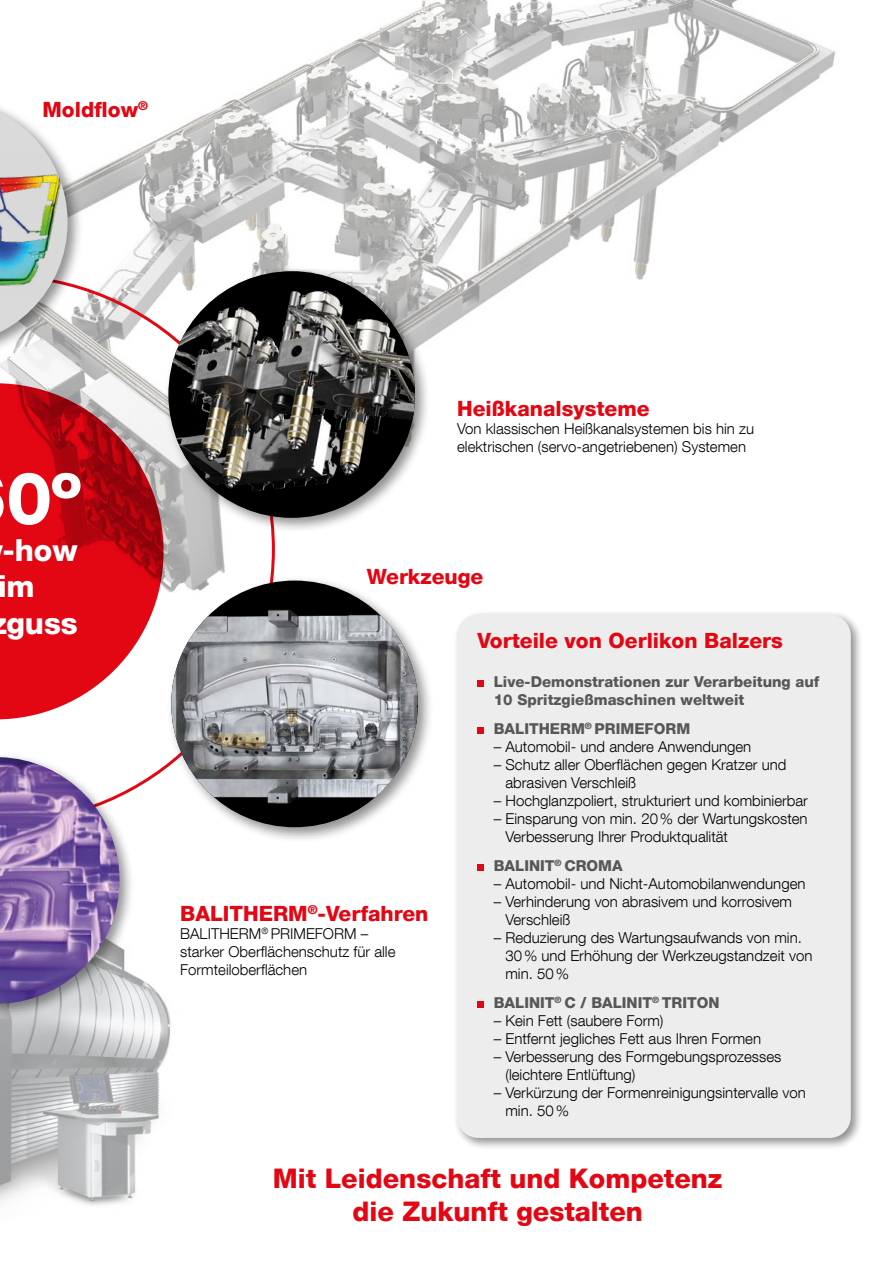
<style>
.page{position:relative;width:893px;height:1263px;background:#fff}
.page>*{position:absolute;margin:0;border:0;box-sizing:border-box;transform-origin:0 0}
.t1{font:800 72.9px "Helvetica Neue LT Com";color:#fff}
.t2{font:800 30.3px/36.5px "Helvetica Neue LT Com";color:#fff}
.t3{font:800 27px/32.4px "Helvetica Neue LT Com";color:#e30613;text-align:center}
.t4{font:800 21px "Helvetica Neue LT Com";color:#e30613}
.t5{font:300 15px/18px "Helvetica Neue LT Com";color:#000}
.t6{font:800 15px/18px "Helvetica Neue LT Com";color:#575756}
.s1{color:#ededed}
.s2{font-weight:800;color:#575756}
.s3{font-weight:300;color:#ededed}
.s4{font-weight:300;color:#000}
</style>
<div class="page">
<div style="left:453px;top:610px;width:411px;height:541px;background:#000;opacity:.44"></div>
<div style="left:457px;top:614px;width:394px;height:524px;background:#ededed;border-radius:21px"></div>
<img style="left:0;top:976px;width:171px;height:230px">
<img style="left:84px;top:0;width:752px;height:338px">
<svg style="left:0;top:274px;width:275px;height:515px"></svg>
<svg style="left:0;top:383px;width:164px;height:336px;fill:#e30613"></svg>
<div style="left:163px;top:266px;width:268px;height:268px;background:#000;opacity:.44"></div>
<img style="left:168px;top:271px;width:247px;height:247px;border-radius:123px">
<div style="left:0;top:752px;width:136px;height:267px;background:#000;opacity:.44"></div>
<img style="left:0;top:757px;width:120px;height:246px">
<div style="left:166px;top:576px;width:268px;height:267px;background:#000;opacity:.44"></div>
<div style="left:171px;top:581px;width:247px;height:246px;background:#000;border-radius:50%"></div>
<img style="left:171px;top:593px;width:247px;height:222px">
<div style="left:0;top:94px;width:84px;height:268px;background:#000;opacity:.44"></div>
<svg style="left:0;top:99px;width:68px;height:247px"></svg>
<img style="left:0;top:146px;width:68px;height:152px">
<div style="left:477px;top:680px;width:7px;height:7px;background:#e30613"></div>
<div style="left:477px;top:727px;width:7px;height:7px;background:#e30613"></div>
<div style="left:477px;top:864px;width:7px;height:7px;background:#e30613"></div>
<div style="left:477px;top:1001px;width:7px;height:7px;background:#e30613"></div>
<h3 class="t4" style="left:43px;top:97px;width:107px">Moldflow<sup>®</sup></h3>
<h1 class="t1" style="left:6px;top:455px;width:76px">0º</h1>
<h2 class="t2" style="left:-2px;top:532px;width:82px">-how im guss</h2>
<h3 class="t4" style="left:457px;top:396px;width:194px">Heißkanalsysteme</h3>
<p class="t5" style="left:457px;top:419px;width:298px">Von klassischen Heißkanalsystemen bis hin zu elektrischen (servo-angetriebenen) Systemen</p>
<h3 class="t4" style="left:367px;top:564px;width:118px">Werkzeuge</h3>
<h3 class="t4" style="left:180px;top:901px;width:250px">BALITHERM<sup>®</sup>-Verfahren</h3>
<p class="t5" style="left:180px;top:925px;width:217px">BALITHERM<sup>®</sup> PRIMEFORM – starker Oberflächenschutz für alle<br>Formteiloberflächen</p>
<h3 class="t4" style="left:477px;top:628px;width:307px">Vorteile von Oerlikon Balzers</h3>
<p class="t6" style="left:494px;top:673px;width:327px">Live-Demonstrationen zur Verarbeitung auf<br>10 Spritzgießmaschinen weltweit</p>
<p class="t6" style="left:494px;top:720px;width:198px">BALITHERM<sup>®</sup> PRIMEFORM</p>
<p class="t5" style="left:494px;top:737px;width:259px">– Automobil- und andere Anwendungen</p>
<p class="t5" style="left:494px;top:755px;width:294px">– Schutz aller Oberflächen gegen Kratzer und</p>
<p class="t5" style="left:494px;top:773px;width:144px"><span class="s1">–</span> abrasiven Verschleiß</p>
<p class="t5" style="left:494px;top:791px;width:316px">– Hochglanzpoliert, strukturiert und kombinierbar</p>
<p class="t5" style="left:494px;top:809px;width:315px">– Einsparung von min. 20% der Wartungskosten</p>
<p class="t5" style="left:494px;top:822px;width:236px;line-height:28.8px"><span class="s1">–</span> Verbesserung Ihrer Produktqualität<br><span class="s2">BALINIT</span><sup>®</sup> <span class="s2">CROMA</span></p>
<p class="t5" style="left:494px;top:874px;width:313px">– Automobil- und Nicht-Automobilanwendungen</p>
<p class="t5" style="left:494px;top:892px;width:300px">– Verhinderung von abrasivem und korrosivem</p>
<p class="t5" style="left:494px;top:910px;width:78px"><span class="s1">–</span> Verschleiß</p>
<p class="t5" style="left:494px;top:928px;width:310px">– Reduzierung des Wartungsaufwands von min.</p>
<p class="t5" style="left:494px;top:946px;width:320px"><span class="s1">–</span> 30% und Erhöhung der Werkzeugstandzeit von</p>
<p class="t6" style="left:494px;top:959px;width:227px;line-height:28.8px"><span class="s3">–</span> <span class="s4">min. 50%<br></span>BALINIT<sup>®</sup> C / BALINIT<sup>®</sup> TRITON</p>
<p class="t5" style="left:494px;top:1011px;width:171px">– Kein Fett (saubere Form)</p>
<p class="t5" style="left:494px;top:1029px;width:269px">– Entfernt jegliches Fett aus Ihren Formen</p>
<p class="t5" style="left:494px;top:1047px;width:289px">– Verbesserung des Formgebungsprozesses</p>
<p class="t5" style="left:494px;top:1065px;width:143px"><span class="s1">–</span> (leichtere Entlüftung)</p>
<p class="t5" style="left:494px;top:1083px;width:314px">– Verkürzung der Formenreinigungsintervalle von</p>
<p class="t5" style="left:494px;top:1101px;width:77px"><span class="s1">–</span> min. 50%</p>
<h3 class="t3" style="left:273px;top:1162px;width:451px">Mit Leidenschaft und Kompetenz die Zukunft gestalten</h3>
</div>
